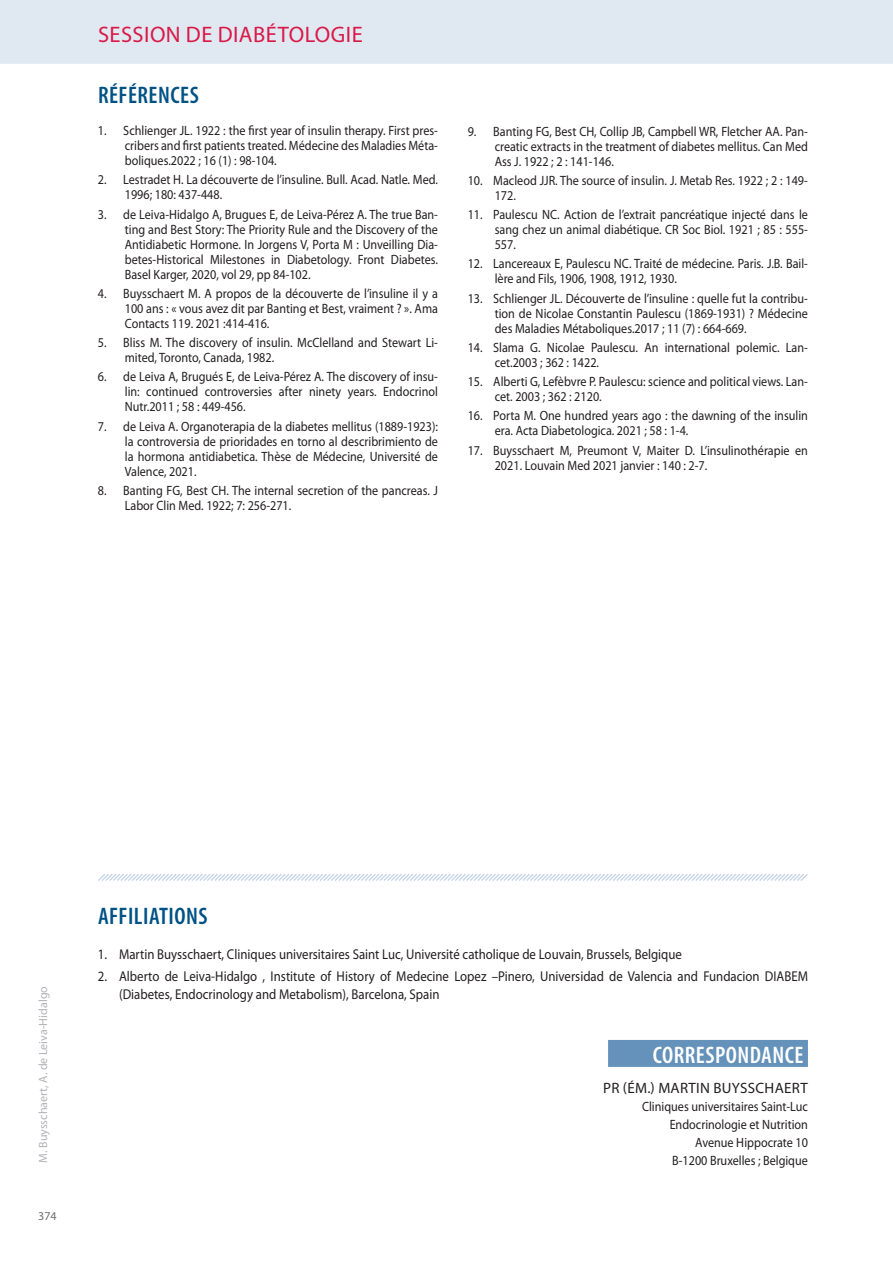
<style>
.page{position:relative;width:893px;height:1263px;background:#fff}
.page>*{position:absolute;margin:0;border:0;box-sizing:border-box;transform-origin:0 0}
.TITRE_-_01_new{font:600 condensed 24px "Myriad Pro";letter-spacing:.02em;color:#fff}
.titre_affiliations{font:600 condensed 24px "Myriad Pro";letter-spacing:.02em;color:#005285}
.TITRE_-_01_new-2{font:600 condensed 24px "Myriad Pro";letter-spacing:.02em;color:#005285}
.RUBRIQUE_1_D{font:22.5px "Myriad Pro";letter-spacing:.02em;color:#d91a48}
.t1{font:15px "Myriad Pro";letter-spacing:.02em;color:#231f20}
.txt_affiliations{font:14.25px/18px "Myriad Pro";color:#231f20;scale:.9 1}
.adresse_dans_corresp{font:13.5px/15px "Myriad Pro";color:#231f20;scale:.9 1}
.t2{font:12px "Myriad Pro";color:#b2b3b7}
.t3{font:12px "Myriad Pro";color:#6c6d70}
</style>
<div class="page">
<svg style="left:98px;top:874px;width:710px;height:7px"></svg>
<div style="left:608px;top:1040px;width:200px;height:27px;background:#6592ba"></div>
<div style="left:0;top:0;width:893px;height:64px;background:#e0e8f1"></div>
<p class="RUBRIQUE_1_D" style="left:98px;top:23px;width:266px">SESSION DE DIABÉTOLOGIE</p>
<p class="TITRE_-_01_new-2" style="left:98px;top:82px;width:102px">RÉFÉRENCES</p>
<p class="adresse_dans_corresp" style="left:125px;top:123px;width:349px;text-align:justify;text-indent:-27px">1. Schlienger JL. 1922 : the first year of insulin therapy. First pres&shy;cribers and first patients treated. Médecine des Maladies Méta&shy;boliques.2022 ; 16 (1) : 98-104.</p>
<p class="adresse_dans_corresp" style="left:125px;top:173px;width:349px;text-indent:-27px">2. Lestradet H. La découverte de l’insuline. Bull. Acad. Natle. Med.<br>1996; 180: 437-448.</p>
<p class="adresse_dans_corresp" style="left:125px;top:207px;width:349px;text-align:justify;text-indent:-27px">3. de Leiva-Hidalgo A, Brugues E, de Leiva-Pérez A. The true Ban&shy;ting and Best Story: The Priority Rule and the Discovery of the Antidiabetic Hormone. In Jorgens V, Porta M : Unveilling Dia&shy;betes-Historical Milestones in Diabetology. Front Diabetes.<br>Basel Karger, 2020, vol 29, pp 84-102.</p>
<p class="adresse_dans_corresp" style="left:125px;top:286px;width:349px;text-align:justify;text-indent:-27px">4. Buysschaert M. A propos de la découverte de l’insuline il y a 100 ans : « vous avez dit par Banting et Best, vraiment ? ». Ama Contacts 119. 2021 :414-416.</p>
<p class="adresse_dans_corresp" style="left:125px;top:335px;width:349px;text-indent:-27px">5. Bliss M. The discovery of insulin. McClelland and Stewart Li&shy;mited, Toronto, Canada, 1982.</p>
<p class="adresse_dans_corresp" style="left:125px;top:370px;width:349px;text-align:justify;text-indent:-27px">6. de Leiva A, Brugués E, de Leiva-Pérez A. The discovery of insu&shy;lin: continued controversies after ninety years. Endocrinol Nutr.2011 ; 58 : 449-456.</p>
<p class="adresse_dans_corresp" style="left:125px;top:419px;width:349px;text-align:justify;text-indent:-27px">7. de Leiva A. Organoterapia de la diabetes mellitus (1889-1923): la controversia de prioridades en torno al describrimiento de la hormona antidiabetica. Thèse de Médecine, Université de Valence, 2021.</p>
<p class="adresse_dans_corresp" style="left:125px;top:483px;width:349px;text-indent:-27px">8. Banting FG, Best CH. The internal secretion of the pancreas. J<br>Labor Clin Med. 1922; 7: 256-271.</p>
<p class="adresse_dans_corresp" style="left:495px;top:124px;width:349px;text-align:justify;text-indent:-27px">9. Banting FG, Best CH, Collip JB, Campbell WR, Fletcher AA. Pan&shy;creatic extracts in the treatment of diabetes mellitus. Can Med Ass J. 1922 ; 2 : 141-146.</p>
<p class="adresse_dans_corresp" style="left:495px;top:173px;width:349px;text-indent:-27px">10. Macleod JJR. The source of insulin. J. Metab Res. 1922 ; 2 : 149-<br>172.</p>
<p class="adresse_dans_corresp" style="left:495px;top:207px;width:349px;text-align:justify;text-indent:-27px">11. Paulescu NC. Action de l’extrait pancréatique injecté dans le sang chez un animal diabétique. CR Soc Biol. 1921 ; 85 : 555- 557.</p>
<p class="adresse_dans_corresp" style="left:495px;top:257px;width:349px;text-indent:-27px">12. Lancereaux E, Paulescu NC. Traité de médecine. Paris. J.B. Bail&shy;lère and Fils, 1906, 1908, 1912, 1930.</p>
<p class="adresse_dans_corresp" style="left:495px;top:291px;width:349px;text-align:justify;text-indent:-27px">13. Schlienger JL. Découverte de l’insuline : quelle fut la contribu&shy;tion de Nicolae Constantin Paulescu (1869-1931) ? Médecine des Maladies Métaboliques.2017 ; 11 (7) : 664-669.</p>
<p class="adresse_dans_corresp" style="left:495px;top:340px;width:349px;text-indent:-27px">14. Slama G. Nicolae Paulescu. An international polemic. Lan&shy;cet.2003 ; 362 : 1422.</p>
<p class="adresse_dans_corresp" style="left:495px;top:374px;width:349px;text-indent:-27px">15. Alberti G, Lefèbvre P. Paulescu: science and political views. Lan&shy;cet. 2003 ; 362 : 2120.</p>
<p class="adresse_dans_corresp" style="left:495px;top:409px;width:349px;text-indent:-27px">16. Porta M. One hundred years ago : the dawning of the insulin era. Acta Diabetologica. 2021 ; 58 : 1-4.</p>
<p class="adresse_dans_corresp" style="left:495px;top:443px;width:349px;text-indent:-27px">17. Buysschaert M, Preumont V, Maiter D. L’insulinothérapie en<br>2021. Louvain Med 2021 janvier : 140 : 2-7.</p>
<p class="t2" style="left:37px;top:1162px;width:178px;rotate:-90deg">M. Buysschaert, A. de Leiva-Hidalgo</p>
<p class="t3" style="left:38px;top:1210px;width:20px">374</p>
<p class="titre_affiliations" style="left:98px;top:902px;width:111px">AFFILIATIONS</p>
<p class="txt_affiliations" style="left:98px;top:945px;width:650px">1. Martin Buysschaert, Cliniques universitaires Saint Luc, Université catholique de Louvain, Brussels, Belgique</p>
<p class="txt_affiliations" style="left:119px;top:967px;width:767px;text-indent:-21px">2. Alberto de Leiva-Hidalgo , Institute of History of Medecine Lopez –Pinero, Universidad de Valencia and Fundacion DIABEM (Diabetes, Endocrinology and Metabolism), Barcelona, Spain</p>
<p class="TITRE_-_01_new" style="left:653px;top:1041px;width:152px">CORRESPONDANCE</p>
<p class="t1" style="left:603px;top:1080px;width:206px">PR (ÉM.) MARTIN BUYSSCHAERT</p>
<p class="adresse_dans_corresp" style="left:642px;top:1099px;width:186px">Cliniques universitaires Saint-Luc</p>
<p class="adresse_dans_corresp" style="left:670px;top:1117px;width:155px">Endocrinologie et Nutrition</p>
<p class="adresse_dans_corresp" style="left:695px;top:1135px;width:127px">Avenue Hippocrate 10</p>
<p class="adresse_dans_corresp" style="left:672px;top:1153px;width:152px">B-1200 Bruxelles ; Belgique</p>
</div>
